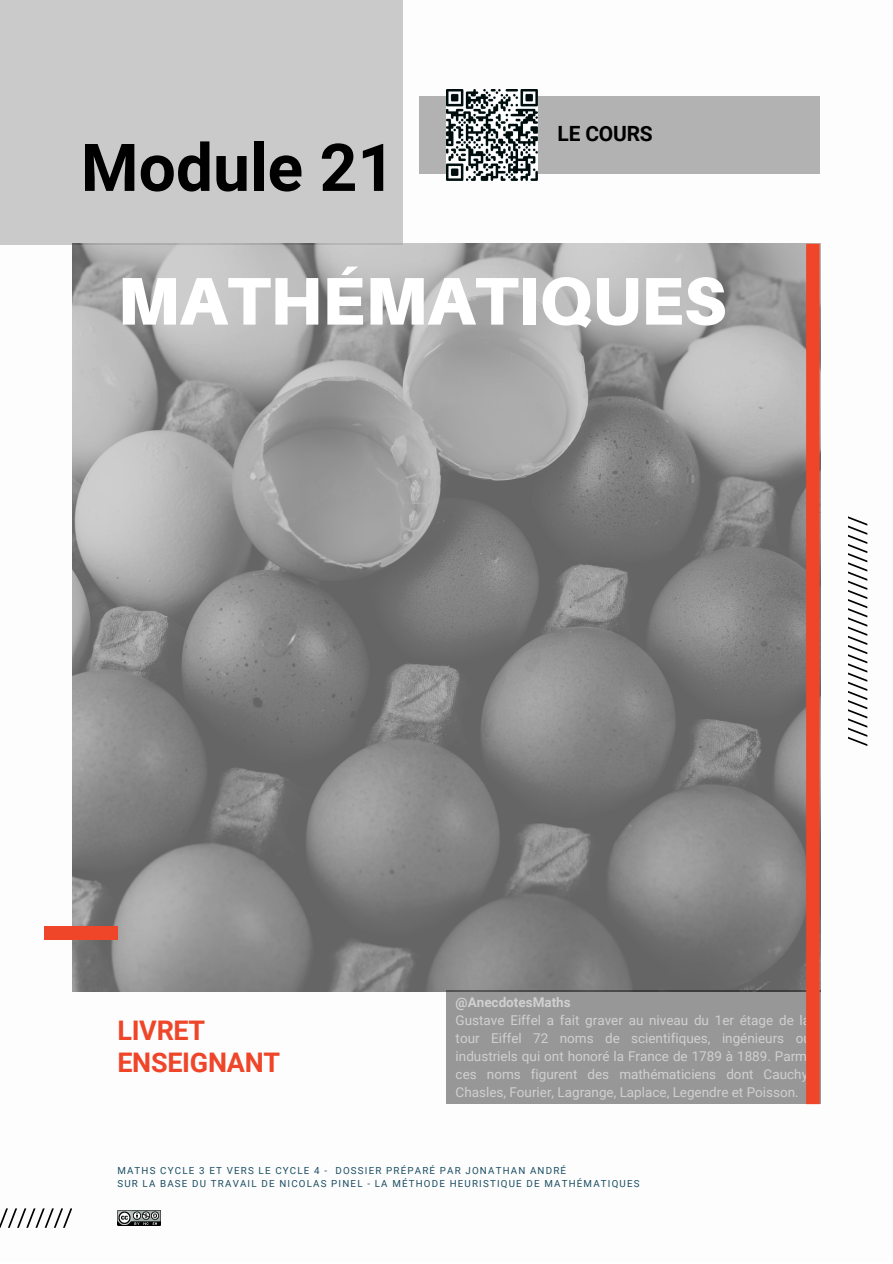
<style>
.page{position:relative;width:893px;height:1264px;background:#fff}
.page>*{position:absolute;margin:0;border:0;box-sizing:border-box;transform-origin:0 0}
.t1{font:900 67.5px "Aileron";color:#fff}
.t2{font:700 66px "Roboto";color:#000}
.t3{font:700 27px "Roboto";letter-spacing:-.01em;color:#ef4529}
.t4{font:700 21px "Roboto";letter-spacing:-.01em;color:#000}
.t5{font:13.5px/18px "Roboto";color:#d0d0d0;text-align:justify}
.t6{font:700 13.5px "Roboto";color:#d0d0d0}
.t7{font:9.75px "Roboto";letter-spacing:.12em;color:#1b4e63}
</style>
<div class="page">
<div style="left:0;top:0;width:403px;height:244px;background:#cacaca"></div>
<img style="left:72px;top:244px;width:748px;height:747px">
<svg style="left:0;top:1208px;width:72px;height:19px"></svg>
<svg style="left:848px;top:516px;width:19px;height:230px"></svg>
<img style="left:117px;top:1210px;width:43px;height:15px">
<div style="left:446px;top:990px;width:374px;height:114px;background:#979797"></div>
<div style="left:419px;top:96px;width:400px;height:78px;background:#b2b2b2"></div>
<img style="left:446px;top:89px;width:91px;height:91px">
<div style="left:44px;top:926px;width:73px;height:13px;background:#ef4529"></div>
<div style="left:806px;top:244px;width:13px;height:860px;background:#ef4529"></div>
<p class="t2" style="left:81px;top:130px;width:316px">Module 21</p>
<p class="t4" style="left:557px;top:121px;width:97px">LE COURS</p>
<p class="t1" style="left:117px;top:259px;width:610px">MATHÉMATIQUES</p>
<p class="t3" style="left:117px;top:1014px;width:89px">LIVRET</p>
<p class="t3" style="left:117px;top:1046px;width:164px">ENSEIGNANT</p>
<p class="t6" style="left:455px;top:994px;width:117px">@AnecdotesMaths</p>
<p class="t5" style="left:455px;top:1011px;width:356px">Gustave Eiffel a fait graver au niveau du 1er étage de la tour Eiffel 72 noms de scientifiques, ingénieurs ou industriels qui ont honoré la France de 1789 à 1889. Parmi ces noms figurent des mathématiciens dont Cauchy, Chasles, Fourier, Lagrange, Laplace, Legendre et Poisson.</p>
<p class="t7" style="left:117px;top:1164px;width:450px">MATHS CYCLE 3 ET VERS LE CYCLE 4 - DOSSIER PRÉPARÉ PAR JONATHAN ANDRÉ</p>
<p class="t7" style="left:117px;top:1177px;width:523px">SUR LA BASE DU TRAVAIL DE NICOLAS PINEL - LA MÉTHODE HEURISTIQUE DE MATHÉMATIQUES</p>
</div>
